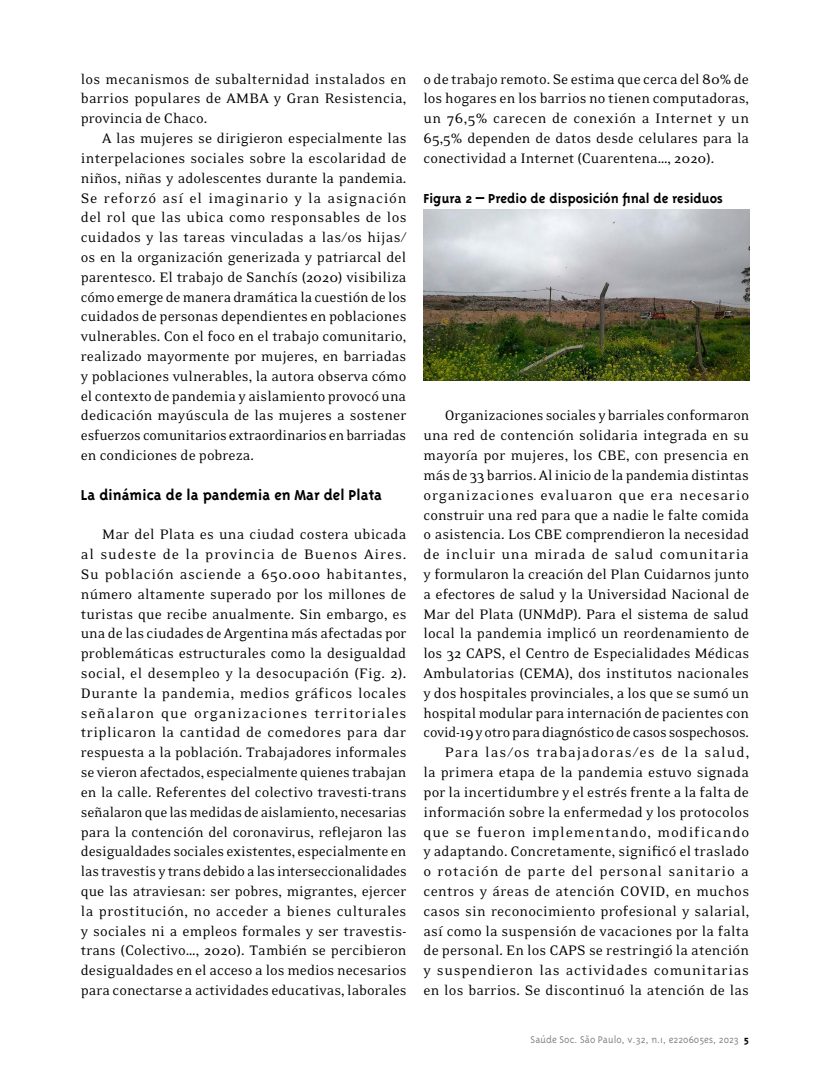
<style>
.page{position:relative;width:830px;height:1085px;background:#fff}
.page>*{position:absolute;margin:0;border:0;box-sizing:border-box;transform-origin:0 0}
.t1{font:700 16.5px "Triplex";color:#000}
.t2{font:15.75px/19.8px "Eidetic Neo";letter-spacing:.01em;color:#000;text-align:justify}
.t3{font:700 15px "Triplex";color:#000}
.t4{font:300 11.25px "Triplex";color:#878787}
.s1{font-weight:700;color:#000}
</style>
<div class="page">
<img style="left:423px;top:210px;width:325px;height:171px">
<p class="t2" style="left:81px;top:69px;width:327px">los mecanismos de subalternidad instalados en barrios populares de AMBA y Gran Resistencia, provincia de Chaco.</p>
<p class="t2" style="left:81px;top:129px;width:327px;text-indent:21px">A las mujeres se dirigieron especialmente las interpelaciones sociales sobre la escolaridad de niños, niñas y adolescentes durante la pandemia.<br>Se reforzó así el imaginario y la asignación del rol que las ubica como responsables de los cuidados y las tareas vinculadas a las/os hijas/ os en la organización generizada y patriarcal del parentesco. El trabajo de Sanchís (2020) visibiliza cómo emerge de manera dramática la cuestión de los cuidados de personas dependientes en poblaciones vulnerables. Con el foco en el trabajo comunitario, realizado mayormente por mujeres, en barriadas y poblaciones vulnerables, la autora observa cómo el contexto de pandemia y aislamiento provocó una dedicación mayúscula de las mujeres a sostener esfuerzos comunitarios extraordinarios en barriadas en condiciones de pobreza.</p>
<p class="t1" style="left:81px;top:485px;width:302px">La dinámica de la pandemia en Mar del Plata</p>
<p class="t2" style="left:81px;top:525px;width:327px;text-indent:21px">Mar del Plata es una ciudad costera ubicada al sudeste de la provincia de Buenos Aires.<br>Su población asciende a 650.000 habitantes, número altamente superado por los millones de turistas que recibe anualmente. Sin embargo, es una de las ciudades de Argentina más afectadas por problemáticas estructurales como la desigualdad social, el desempleo y la desocupación (Fig. 2).<br>Durante la pandemia, medios gráficos locales señalaron que organizaciones territoriales triplicaron la cantidad de comedores para dar respuesta a la población. Trabajadores informales se vieron afectados, especialmente quienes trabajan en la calle. Referentes del colectivo travesti-trans señalaron que las medidas de aislamiento, necesarias para la contención del coronavirus, reflejaron las desigualdades sociales existentes, especialmente en las travestis y trans debido a las interseccionalidades que las atraviesan: ser pobres, migrantes, ejercer la prostitución, no acceder a bienes culturales y sociales ni a empleos formales y ser travestis&shy;trans (Colectivo…, 2020). También se percibieron desigualdades en el acceso a los medios necesarios para conectarse a actividades educativas, laborales</p>
<p class="t2" style="left:423px;top:69px;width:327px">o de trabajo remoto. Se estima que cerca del 80% de los hogares en los barrios no tienen computadoras, un 76,5% carecen de conexión a Internet y un 65,5% dependen de datos desde celulares para la conectividad a Internet (Cuarentena…, 2020).</p>
<p class="t3" style="left:423px;top:189px;width:301px">Figura 2 – Predio de disposición final de residuos</p>
<p class="t2" style="left:423px;top:406px;width:327px;text-align:right">Organizaciones sociales y barriales conformaron una red de contención solidaria integrada en su mayoría por mujeres, los CBE, con presencia en más de 33 barrios. Al inicio de la pandemia distintas organizaciones evaluaron que era necesario construir una red para que a nadie le falte comida o asistencia. Los CBE comprendieron la necesidad de incluir una mirada de salud comunitaria y formularon la creación del Plan Cuidarnos junto a efectores de salud y la Universidad Nacional de Mar del Plata (UNMdP). Para el sistema de salud local la pandemia implicó un reordenamiento de los 32 CAPS, el Centro de Especialidades Médicas Ambulatorias (CEMA), dos institutos nacionales y dos hospitales provinciales, a los que se sumó un hospital modular para internación de pacientes con covid-19 y otro para diagnóstico de casos sospechosos.<br>Para las/os trabajadoras/es de la salud,<br>la primera etapa de la pandemia estuvo signada por la incertidumbre y el estrés frente a la falta de información sobre la enfermedad y los protocolos que se fueron implementando, modificando y adaptando. Concretamente, significó el traslado o rotación de parte del personal sanitario a centros y áreas de atención COVID, en muchos casos sin reconocimiento profesional y salarial, así como la suspensión de vacaciones por la falta de personal. En los CAPS se restringió la atención y suspendieron las actividades comunitarias en los barrios. Se discontinuó la atención de las</p>
<p class="t4" style="left:530px;top:1033px;width:220px">Saúde Soc. São Paulo, v.32, n.1, e220605es, 2023 <span class="s1">5</span></p>
</div>
